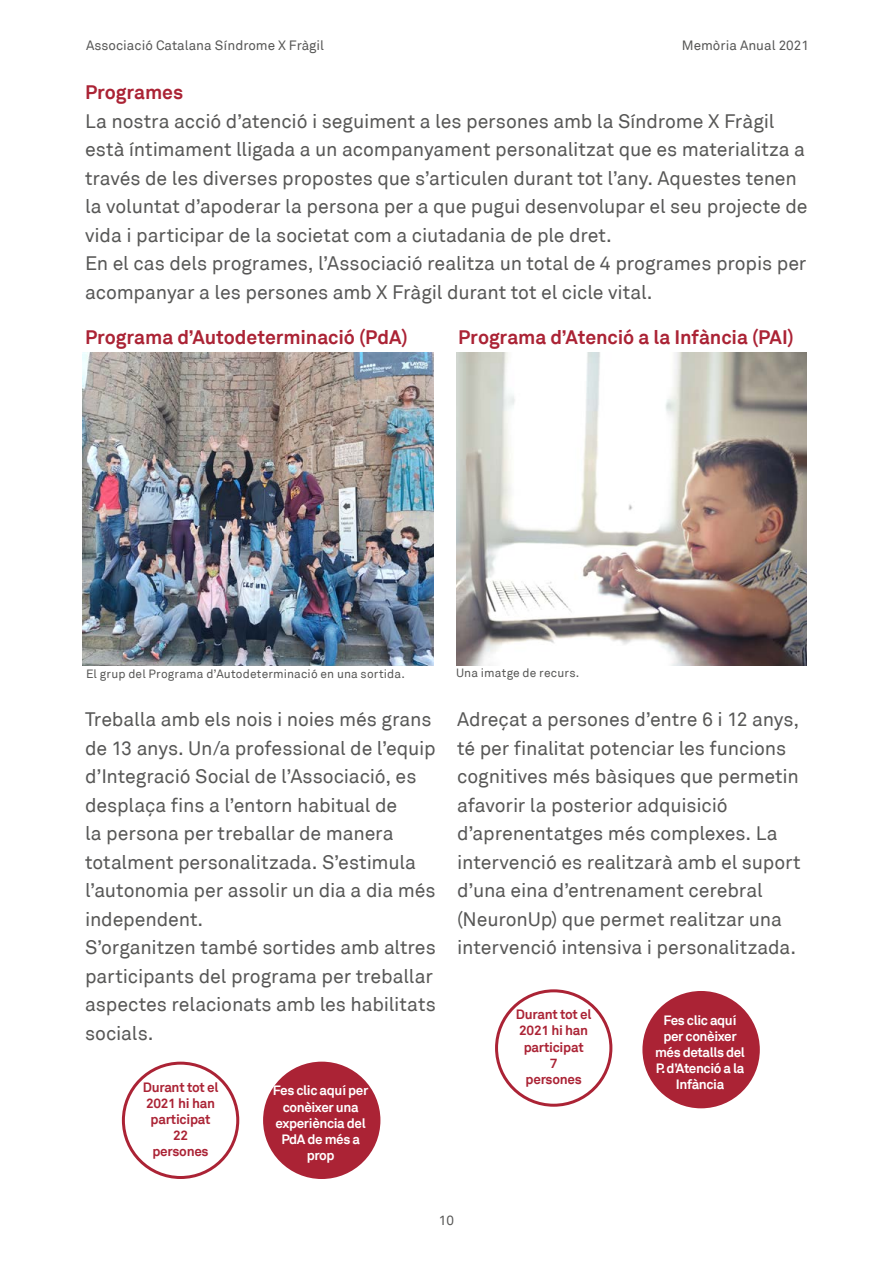
<style>
.page{position:relative;width:893px;height:1263px;background:#fff}
.page>*{position:absolute;margin:0;border:0;box-sizing:border-box;transform-origin:0 0}
.t1{font:19.5px/28.5px "Akkurat";letter-spacing:-.01em;color:#575756}
.t2{font:700 19.5px "Akkurat";letter-spacing:-.005em;color:#ab2335}
.t3{font:700 13.5px/16.2px "Akkurat";letter-spacing:-.03em;color:#fff;text-align:center}
.t4{font:700 13.5px/16.2px "Akkurat";letter-spacing:-.02em;color:#ab2335;text-align:center}
.t5{font:13.5px "Akkurat";color:#575756}
.t6{font:12px "Akkurat";letter-spacing:.01em;color:#575756}
</style>
<div class="page">
<div style="left:122px;top:1062px;width:117px;height:117px;border:3px solid #ab2335;border-radius:50%"></div>
<div style="left:495px;top:989px;width:117px;height:118px;border:3px solid #ab2335;border-radius:50%"></div>
<div style="left:265px;top:1063px;width:114px;height:114px;background:#ab2335;border-radius:50%"></div>
<div style="left:263px;top:1062px;width:117px;height:117px;border:3px solid #ab2335;border-radius:50%"></div>
<img style="left:83px;top:353px;width:351px;height:312px">
<img style="left:456px;top:353px;width:351px;height:312px">
<div style="left:644px;top:992px;width:114px;height:115px;background:#ab2335;border-radius:50%"></div>
<div style="left:642px;top:991px;width:118px;height:117px;border:3px solid #ab2335;border-radius:50%"></div>
<p class="t5" style="left:86px;top:37px;width:240px">Associació Catalana Síndrome X Fràgil</p>
<p class="t5" style="left:682px;top:37px;width:129px">Memòria Anual 2021</p>
<p class="t2" style="left:85px;top:80px;width:100px">Programes</p>
<p class="t1" style="left:85px;top:107px;width:724px">La nostra acció d’atenció i seguiment a les persones amb la Síndrome X Fràgil està íntimament lligada a un acompanyament personalitzat que es materialitza a través de les diverses propostes que s’articulen durant tot l’any. Aquestes tenen la voluntat d’apoderar la persona per a que pugui desenvolupar el seu projecte de vida i participar de la societat com a ciutadania de ple dret.<br>En el cas dels programes, l’Associació realitza un total de 4 programes propis per acompanyar a les persones amb X Fràgil durant tot el cicle vital.</p>
<p class="t2" style="left:85px;top:325px;width:324px">Programa d’Autodeterminació (PdA)</p>
<p class="t2" style="left:458px;top:325px;width:337px">Programa d’Atenció a la Infància (PAI)</p>
<p class="t6" style="left:86px;top:667px;width:320px">El grup del Programa d’Autodeterminació en una sortida.</p>
<p class="t6" style="left:456px;top:666px;width:125px">Una imatge de recurs.</p>
<p class="t1" style="left:85px;top:705px;width:352px">Treballa amb els nois i noies més grans de 13 anys. Un/a professional de l’equip d’Integració Social de l’Associació, es desplaça fins a l’entorn habitual de<br>la persona per treballar de manera totalment personalitzada. S’estimula l’autonomia per assolir un dia a dia més independent.<br>S’organitzen també sortides amb altres participants del programa per treballar aspectes relacionats amb les habilitats socials.</p>
<p class="t1" style="left:457px;top:706px;width:345px">Adreçat a persones d’entre 6 i 12 anys, té per finalitat potenciar les funcions cognitives més bàsiques que permetin afavorir la posterior adquisició d’aprenentatges més complexes. La intervenció es realitzarà amb el suport d’una eina d’entrenament cerebral (NeuronUp) que permet realitzar una intervenció intensiva i personalitzada.</p>
<p class="t4" style="left:516px;top:1006px;width:77px">Durant tot el<br>2021 hi han participat<br>7<br>persones</p>
<p class="t3" style="left:655px;top:1012px;width:91px">Fes clic aquí per conèixer més detalls del<br>P. d’Atenció a la<br>Infància</p>
<p class="t4" style="left:143px;top:1079px;width:77px">Durant tot el<br>2021 hi han participat<br>22<br>persones</p>
<p class="t3" style="left:273px;top:1082px;width:97px">Fes clic aquí per conèixer una experiència del<br>PdA de més a prop</p>
<p class="t5" style="left:439px;top:1212px;width:17px">10</p>
</div>
